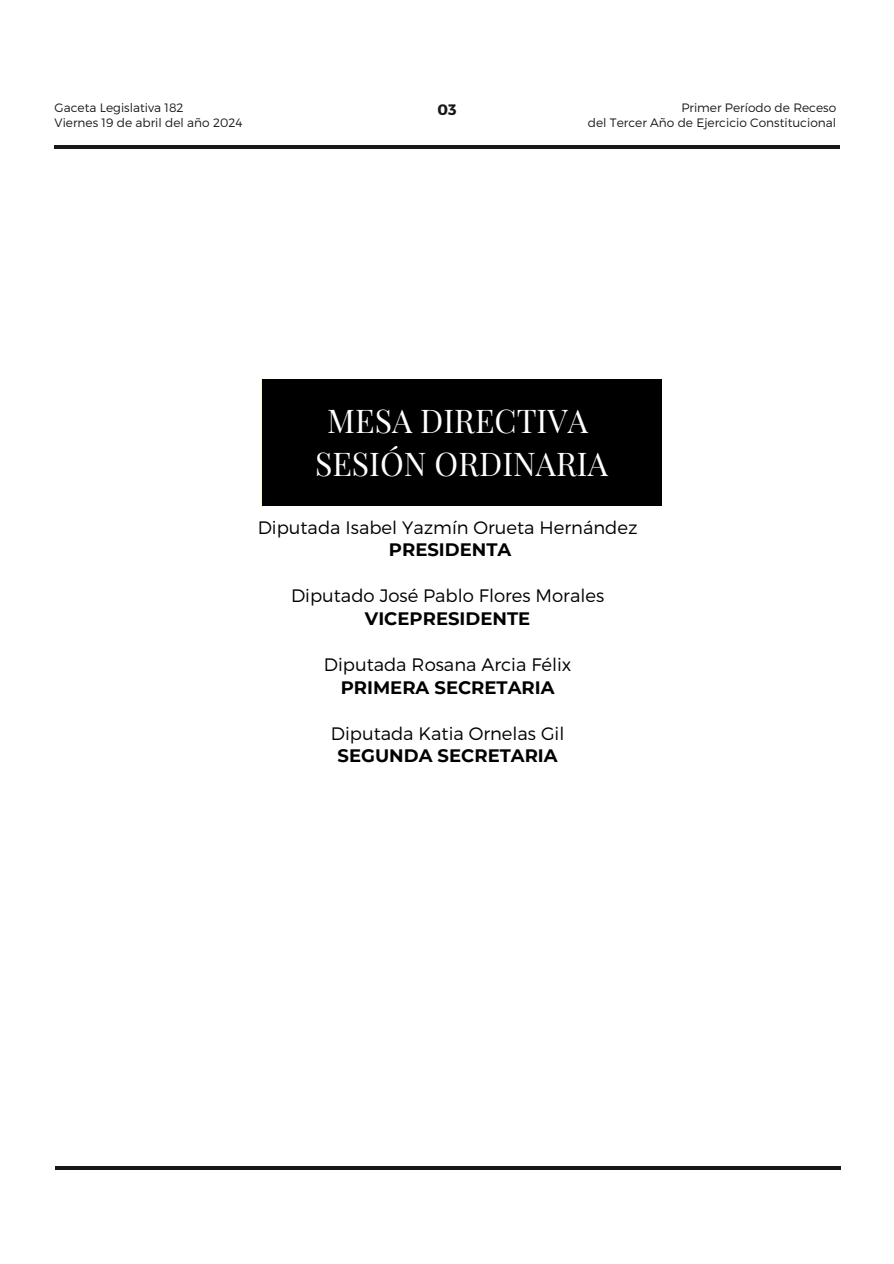
<style>
.page{position:relative;width:894px;height:1264px;background:#fff}
.page>*{position:absolute;margin:0;border:0;box-sizing:border-box;transform-origin:0 0}
.t1{font:32.1px/43.8px "Playfair Display";color:#fff;text-align:center}
.t2{font:300 18px/22.5px "Montserrat";color:#000;text-align:center}
.t3{font:700 15.15px "Montserrat";color:#181818}
.t4{font:300 12.15px "Montserrat";color:#181818}
.s1{font-weight:700}
</style>
<div class="page">
<hr style="left:54px;top:146px;width:785px;height:3px;background:#181818">
<hr style="left:55px;top:1166px;width:785px;height:3px;background:#181818">
<div style="left:261px;top:379px;width:400px;height:126px;background:#000"></div>
<p class="t4" style="left:55px;top:99px;width:130px">Gaceta Legislativa 182</p>
<p class="t4" style="left:55px;top:114px;width:189px">Viernes 19 de abril del año 2024</p>
<p class="t3" style="left:437px;top:100px;width:21px">03</p>
<p class="t4" style="left:681px;top:99px;width:156px">Primer Período de Receso</p>
<p class="t4" style="left:587px;top:115px;width:250px">del Tercer Año de Ejercicio Constitucional</p>
<p class="t1" style="left:315px;top:397px;width:294px">MESA DIRECTIVA<br>SESIÓN ORDINARIA</p>
<h1 class="t2" style="left:258px;top:515px;width:381px">Diputada Isabel Yazmín Orueta Hernández<br><span class="s1">PRESIDENTA</span></h1>
<h2 class="t2" style="left:291px;top:584px;width:314px">Diputado José Pablo Flores Morales<br><span class="s1">VICEPRESIDENTE</span></h2>
<h2 class="t2" style="left:324px;top:652px;width:249px">Diputada Rosana Arcia Félix<br><span class="s1">PRIMERA SECRETARIA</span></h2>
<h2 class="t2" style="left:331px;top:721px;width:235px">Diputada Katia Ornelas Gil<br><span class="s1">SEGUNDA SECRETARIA</span></h2>
</div>
